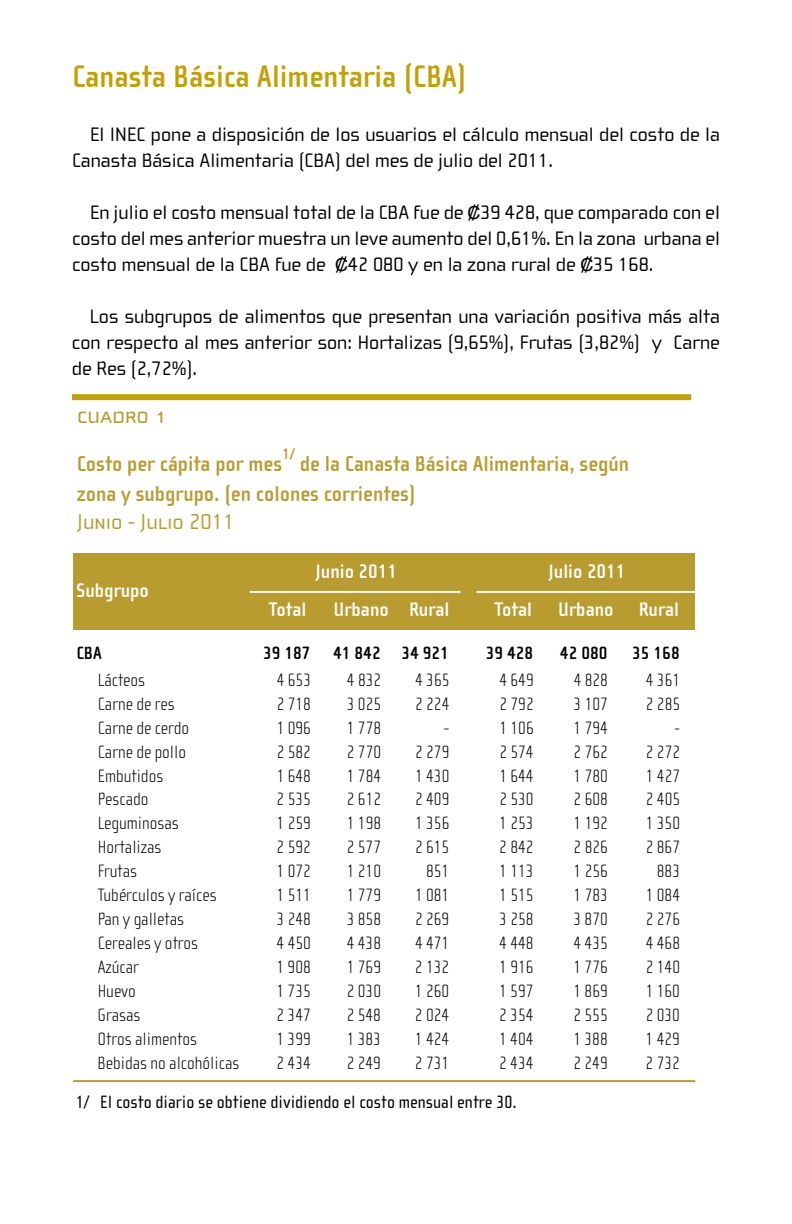
<style>
.page{position:relative;width:792px;height:1224px;background:#fff}
.page>*{position:absolute;margin:0;border:0;box-sizing:border-box;transform-origin:0 0}
.t1{font:700 32px "Cholla Sans";color:#c4a006}
.t2{font:24px "Cholla Unicase";color:#b99c30}
.t3{font:700 22.2px/30px "Cholla Sans";color:#b99c30}
.t4{font:22.2px "Cholla Wide Small Caps";color:#b99c30}
.t5{font:700 20.2px "Cholla Sans";color:#fff}
.t6{font:20px/26px "Cholla Wide";color:#000;text-align:justify}
.t7{font:100 18.2px "Cholla Sans";color:#000}
.t8{font:18.2px "Cholla Sans";color:#000}
.t9{font:700 18.2px "Cholla Sans";color:#000}
.t10{font:700 15.8px "Cholla Sans";color:#b99c30}
.s1{font-family:"Helvetica";font-size:18px}
</style>
<div class="page">
<div style="left:73px;top:554px;width:404px;height:76px;background:#b99c30"></div>
<div style="left:476px;top:554px;width:219px;height:76px;background:#b99c30"></div>
<hr style="left:250px;top:591px;width:211px;height:2px;background:#fff">
<hr style="left:476px;top:591px;width:219px;height:2px;background:#fff">
<hr style="left:73px;top:1080px;width:622px;height:2px;background:#b99c30">
<div style="left:72px;top:394px;width:619px;height:6px;background:#c4a006"></div>
<h1 class="t1" style="left:72px;top:59px;width:396px">Canasta Básica Alimentaria (CBA)</h1>
<p class="t6" style="left:72px;top:122px;width:650px;text-indent:18px">El INEC pone a disposición de los usuarios el cálculo mensual del costo de la<br>Canasta Básica Alimentaria (CBA) del mes de julio del 2011.</p>
<p class="t6" style="left:72px;top:200px;width:650px;text-indent:18px">En julio el costo mensual total de la CBA fue de <span class="s1">₡</span>39 428, que comparado con el costo del mes anterior muestra un leve aumento del 0,61%. En la zona urbana el costo mensual de la CBA fue de <span class="s1">₡</span>42 080 y en la zona rural de <span class="s1">₡</span>35 168.</p>
<p class="t6" style="left:72px;top:304px;width:649px;text-indent:18px">Los subgrupos de alimentos que presentan una variación positiva más alta con respecto al mes anterior son: Hortalizas (9,65%), Frutas (3,82%) y Carne de Res (2,72%).</p>
<h2 class="t2" style="left:77px;top:405px;width:91px">CUADRO 1</h2>
<p class="t3" style="left:77px;top:449px;width:207px">Costo per cápita por mes</p>
<p class="t10" style="left:282px;top:445px;width:14px">1/</p>
<p class="t3" style="left:77px;top:449px;width:554px;text-indent:223px">de la Canasta Básica Alimentaria, según zona y subgrupo. (en colones corrientes)</p>
<p class="t4" style="left:77px;top:509px;width:159px">Junio - Julio 2011</p>
<p class="t5" style="left:77px;top:579px;width:74px">Subgrupo</p>
<p class="t5" style="left:315px;top:560px;width:83px">Junio 2011</p>
<p class="t5" style="left:269px;top:598px;width:39px">Total</p>
<p class="t5" style="left:334px;top:598px;width:57px">Urbano</p>
<p class="t5" style="left:409px;top:598px;width:42px">Rural</p>
<p class="t5" style="left:548px;top:560px;width:79px">Julio 2011</p>
<p class="t5" style="left:495px;top:598px;width:39px">Total</p>
<p class="t5" style="left:558px;top:598px;width:122px">Urbano Rural</p>
<p class="t9" style="left:76px;top:643px;width:27px">CBA</p>
<p class="t9" style="left:263px;top:643px;width:187px">39 187 41 842 34 921</p>
<p class="t9" style="left:486px;top:643px;width:49px">39 428</p>
<p class="t9" style="left:560px;top:643px;width:49px">42 080</p>
<p class="t9" style="left:632px;top:643px;width:49px">35 168</p>
<p class="t7" style="left:98px;top:670px;width:49px">Lácteos</p>
<p class="t7" style="left:277px;top:670px;width:36px">4 653</p>
<p class="t7" style="left:347px;top:670px;width:36px">4 832</p>
<p class="t7" style="left:415px;top:670px;width:36px">4 365</p>
<p class="t7" style="left:499px;top:670px;width:36px">4 649</p>
<p class="t7" style="left:574px;top:670px;width:36px">4 828</p>
<p class="t7" style="left:646px;top:670px;width:36px">4 361</p>
<p class="t7" style="left:98px;top:694px;width:78px">Carne de res</p>
<p class="t7" style="left:277px;top:694px;width:36px">2 718</p>
<p class="t7" style="left:347px;top:694px;width:36px">3 025</p>
<p class="t7" style="left:415px;top:694px;width:36px">2 224</p>
<p class="t7" style="left:499px;top:694px;width:36px">2 792</p>
<p class="t7" style="left:574px;top:694px;width:36px">3 107</p>
<p class="t7" style="left:646px;top:694px;width:36px">2 285</p>
<p class="t7" style="left:98px;top:718px;width:93px">Carne de cerdo</p>
<p class="t7" style="left:277px;top:718px;width:36px">1 096</p>
<p class="t7" style="left:347px;top:718px;width:36px">1 778</p>
<p class="t7" style="left:444px;top:718px;width:8px">-</p>
<p class="t7" style="left:499px;top:718px;width:36px">1 106</p>
<p class="t7" style="left:574px;top:718px;width:36px">1 794</p>
<p class="t7" style="left:674px;top:718px;width:8px">-</p>
<p class="t7" style="left:98px;top:742px;width:90px">Carne de pollo</p>
<p class="t7" style="left:277px;top:742px;width:36px">2 582</p>
<p class="t7" style="left:347px;top:742px;width:36px">2 770</p>
<p class="t7" style="left:415px;top:742px;width:36px">2 279</p>
<p class="t7" style="left:499px;top:742px;width:36px">2 574</p>
<p class="t7" style="left:574px;top:742px;width:36px">2 762</p>
<p class="t7" style="left:646px;top:742px;width:36px">2 272</p>
<p class="t7" style="left:98px;top:766px;width:67px">Embutidos</p>
<p class="t7" style="left:277px;top:766px;width:36px">1 648</p>
<p class="t7" style="left:347px;top:766px;width:36px">1 784</p>
<p class="t7" style="left:415px;top:766px;width:36px">1 430</p>
<p class="t7" style="left:499px;top:766px;width:36px">1 644</p>
<p class="t7" style="left:574px;top:766px;width:36px">1 780</p>
<p class="t7" style="left:646px;top:766px;width:36px">1 427</p>
<p class="t7" style="left:98px;top:789px;width:52px">Pescado</p>
<p class="t7" style="left:277px;top:789px;width:36px">2 535</p>
<p class="t7" style="left:347px;top:789px;width:36px">2 612</p>
<p class="t7" style="left:415px;top:789px;width:36px">2 409</p>
<p class="t7" style="left:499px;top:789px;width:36px">2 530</p>
<p class="t7" style="left:574px;top:789px;width:36px">2 608</p>
<p class="t7" style="left:646px;top:789px;width:36px">2 405</p>
<p class="t7" style="left:98px;top:813px;width:83px">Leguminosas</p>
<p class="t7" style="left:277px;top:813px;width:36px">1 259</p>
<p class="t7" style="left:347px;top:813px;width:36px">1 198</p>
<p class="t7" style="left:415px;top:813px;width:36px">1 356</p>
<p class="t7" style="left:499px;top:813px;width:36px">1 253</p>
<p class="t7" style="left:574px;top:813px;width:36px">1 192</p>
<p class="t7" style="left:646px;top:813px;width:36px">1 350</p>
<p class="t7" style="left:98px;top:837px;width:65px">Hortalizas</p>
<p class="t7" style="left:277px;top:837px;width:36px">2 592</p>
<p class="t7" style="left:347px;top:837px;width:36px">2 577</p>
<p class="t7" style="left:415px;top:837px;width:36px">2 615</p>
<p class="t7" style="left:499px;top:837px;width:36px">2 842</p>
<p class="t7" style="left:574px;top:837px;width:36px">2 826</p>
<p class="t7" style="left:646px;top:837px;width:36px">2 867</p>
<p class="t7" style="left:98px;top:861px;width:41px">Frutas</p>
<p class="t7" style="left:277px;top:861px;width:36px">1 072</p>
<p class="t7" style="left:347px;top:861px;width:36px">1 210</p>
<p class="t7" style="left:426px;top:861px;width:25px">851</p>
<p class="t7" style="left:499px;top:861px;width:36px">1 113</p>
<p class="t7" style="left:574px;top:861px;width:36px">1 256</p>
<p class="t7" style="left:657px;top:861px;width:25px">883</p>
<p class="t7" style="left:98px;top:885px;width:120px">Tubérculos y raíces</p>
<p class="t7" style="left:277px;top:885px;width:36px">1 511</p>
<p class="t7" style="left:347px;top:885px;width:36px">1 779</p>
<p class="t7" style="left:415px;top:885px;width:36px">1 081</p>
<p class="t7" style="left:499px;top:885px;width:36px">1 515</p>
<p class="t7" style="left:574px;top:885px;width:36px">1 783</p>
<p class="t7" style="left:646px;top:885px;width:36px">1 084</p>
<p class="t7" style="left:98px;top:909px;width:88px">Pan y galletas</p>
<p class="t7" style="left:277px;top:909px;width:36px">3 248</p>
<p class="t7" style="left:347px;top:909px;width:36px">3 858</p>
<p class="t7" style="left:415px;top:909px;width:36px">2 269</p>
<p class="t7" style="left:499px;top:909px;width:36px">3 258</p>
<p class="t7" style="left:574px;top:909px;width:36px">3 870</p>
<p class="t7" style="left:646px;top:909px;width:36px">2 276</p>
<p class="t7" style="left:98px;top:933px;width:102px">Cereales y otros</p>
<p class="t7" style="left:277px;top:933px;width:36px">4 450</p>
<p class="t7" style="left:347px;top:933px;width:36px">4 438</p>
<p class="t7" style="left:415px;top:933px;width:36px">4 471</p>
<p class="t7" style="left:499px;top:933px;width:36px">4 448</p>
<p class="t7" style="left:574px;top:933px;width:36px">4 435</p>
<p class="t7" style="left:646px;top:933px;width:36px">4 468</p>
<p class="t7" style="left:98px;top:957px;width:43px">Azúcar</p>
<p class="t7" style="left:277px;top:957px;width:36px">1 908</p>
<p class="t7" style="left:347px;top:957px;width:36px">1 769</p>
<p class="t7" style="left:415px;top:957px;width:36px">2 132</p>
<p class="t7" style="left:499px;top:957px;width:36px">1 916</p>
<p class="t7" style="left:574px;top:957px;width:36px">1 776</p>
<p class="t7" style="left:646px;top:957px;width:36px">2 140</p>
<p class="t7" style="left:98px;top:981px;width:40px">Huevo</p>
<p class="t7" style="left:277px;top:981px;width:36px">1 735</p>
<p class="t7" style="left:347px;top:981px;width:36px">2 030</p>
<p class="t7" style="left:415px;top:981px;width:36px">1 260</p>
<p class="t7" style="left:499px;top:981px;width:36px">1 597</p>
<p class="t7" style="left:573px;top:981px;width:36px">1 869</p>
<p class="t7" style="left:646px;top:981px;width:36px">1 160</p>
<p class="t7" style="left:98px;top:1005px;width:44px">Grasas</p>
<p class="t7" style="left:277px;top:1005px;width:36px">2 347</p>
<p class="t7" style="left:347px;top:1005px;width:36px">2 548</p>
<p class="t7" style="left:415px;top:1005px;width:36px">2 024</p>
<p class="t7" style="left:499px;top:1005px;width:36px">2 354</p>
<p class="t7" style="left:573px;top:1005px;width:36px">2 555</p>
<p class="t7" style="left:646px;top:1005px;width:36px">2 030</p>
<p class="t7" style="left:98px;top:1029px;width:101px">Otros alimentos</p>
<p class="t7" style="left:277px;top:1029px;width:36px">1 399</p>
<p class="t7" style="left:347px;top:1029px;width:36px">1 383</p>
<p class="t7" style="left:415px;top:1029px;width:36px">1 424</p>
<p class="t7" style="left:499px;top:1029px;width:36px">1 404</p>
<p class="t7" style="left:573px;top:1029px;width:36px">1 388</p>
<p class="t7" style="left:646px;top:1029px;width:36px">1 429</p>
<p class="t7" style="left:98px;top:1053px;width:143px">Bebidas no alcohólicas</p>
<p class="t7" style="left:276px;top:1053px;width:36px">2 434</p>
<p class="t7" style="left:347px;top:1053px;width:36px">2 249</p>
<p class="t7" style="left:415px;top:1053px;width:36px">2 731</p>
<p class="t7" style="left:499px;top:1053px;width:36px">2 434</p>
<p class="t7" style="left:573px;top:1053px;width:36px">2 249</p>
<p class="t7" style="left:646px;top:1053px;width:36px">2 732</p>
<p class="t8" style="left:76px;top:1092px;width:442px">1/ El costo diario se obtiene dividiendo el costo mensual entre 30.</p>
</div>
